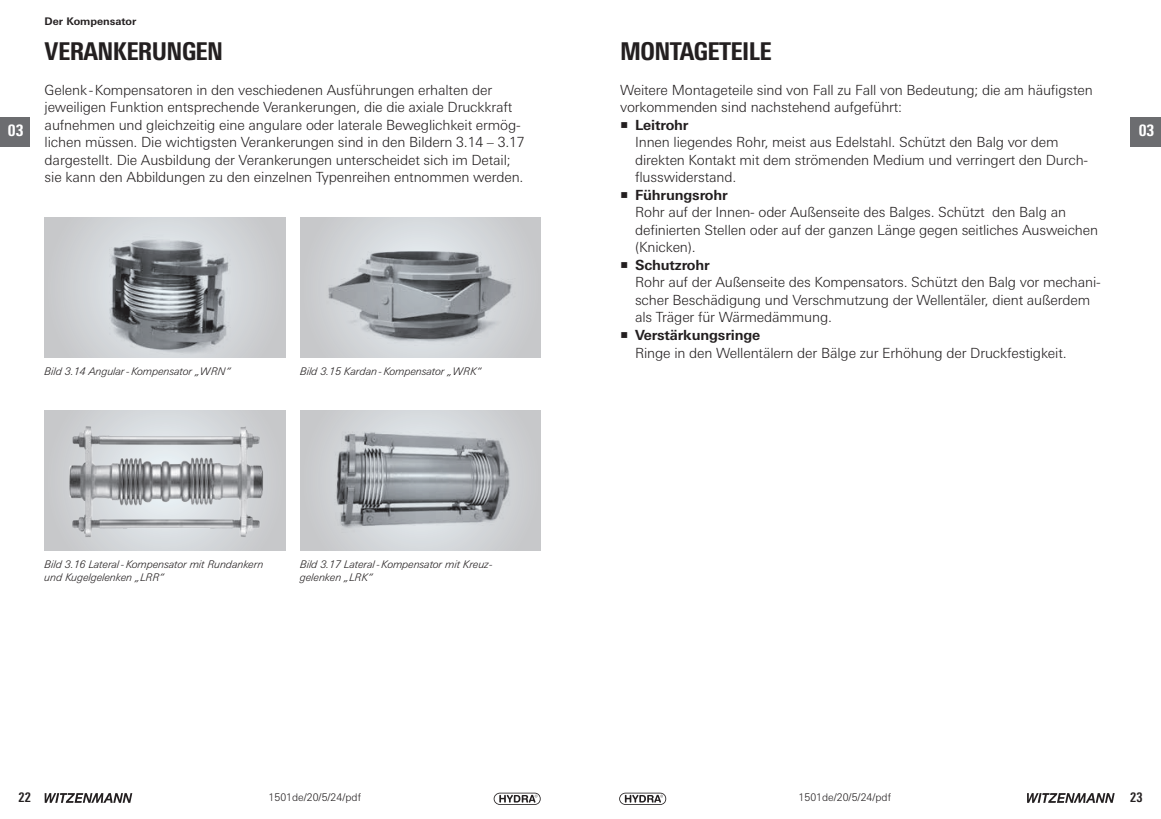
<style>
.page{position:relative;width:1161px;height:819px;background:#fff}
.page>*{position:absolute;margin:0;border:0;box-sizing:border-box;transform-origin:0 0}
.t1{font:800 condensed 24.5px "Univers Next Pro";letter-spacing:-.025em;color:#231f20}
.t2{font:800 condensed 15.75px "Univers Next Pro";color:#fff}
.t3{font:300 14px/17.5px "Univers Next Pro";letter-spacing:-.01em;color:#231f20}
.t4{font:700 14px "Univers Next Pro";letter-spacing:-.01em;color:#231f20}
.t5{font:700 condensed 13.12px "Univers Next Pro";color:#231f20}
.t6{font:italic 300 10.5px/13.1px "Univers Next Pro";color:#231f20}
.t7{font:300 10.5px "Univers Next Pro";color:#231f20}
.t8{font:700 10.5px "Univers Next Pro";color:#231f20}
</style>
<div class="page">
<div style="left:1130px;top:117px;width:31px;height:29px;background:#6c6d70"></div>
<div style="left:0;top:117px;width:30px;height:29px;background:#6c6d70"></div>
<svg style="left:45px;top:793px;width:87px;height:9px"></svg>
<svg style="left:1027px;top:793px;width:87px;height:9px"></svg>
<svg style="left:494px;top:792px;width:47px;height:12px"></svg>
<svg style="left:619px;top:792px;width:47px;height:12px"></svg>
<div style="left:45px;top:217px;width:240px;height:140px;background:#d0d3d6"></div>
<div style="left:45px;top:410px;width:240px;height:140px;background:#c8c9cb"></div>
<div style="left:300px;top:217px;width:241px;height:140px;background:linear-gradient(to right,#d0d3d6,#d0d3d6)"></div>
<div style="left:300px;top:410px;width:241px;height:140px;background:linear-gradient(to right,#d0d2d5,#d0d3d5)"></div>
<div style="left:27px;top:229px;width:277px;height:127px;background:#fff"></div>
<img style="left:44px;top:229px;width:242px;height:127px">
<img style="left:316px;top:233px;width:211px;height:124px">
<img style="left:322px;top:420px;width:199px;height:120px">
<img style="left:70px;top:414px;width:201px;height:137px">
<p class="t8" style="left:45px;top:15px;width:93px">Der Kompensator</p>
<h1 class="t1" style="left:45px;top:36px;width:180px">VERANKERUNGEN</h1>
<h1 class="t1" style="left:620px;top:36px;width:153px">MONTAGETEILE</h1>
<p class="t3" style="left:45px;top:81px;width:481px">Gelenk - Kompensatoren in den veschiedenen Ausführungen erhalten der jeweiligen Funktion entsprechende Verankerungen, die die axiale Druckkraft aufnehmen und gleichzeitig eine angulare oder laterale Beweglichkeit ermög&shy;lichen müssen. Die wichtigsten Verankerungen sind in den Bildern 3.14 – 3.17 dargestellt. Die Ausbildung der Verankerungen unterscheidet sich im Detail; sie kann den Abbildungen zu den einzelnen Typenreihen entnommen werden.</p>
<p class="t3" style="left:620px;top:81px;width:474px">Weitere Montageteile sind von Fall zu Fall von Bedeutung; die am häufigsten vorkommenden sind nachstehend aufgeführt:</p>
<p class="t4" style="left:635px;top:116px;width:55px">Leitrohr</p>
<p class="t3" style="left:635px;top:134px;width:455px">Innen liegendes Rohr, meist aus Edelstahl. Schützt den Balg vor dem direkten Kontakt mit dem strömenden Medium und verringert den Durch&shy;flusswiderstand.</p>
<p class="t4" style="left:635px;top:186px;width:94px">Führungsrohr</p>
<p class="t3" style="left:635px;top:204px;width:464px">Rohr auf der Innen- oder Außenseite des Balges. Schützt den Balg an definierten Stellen oder auf der ganzen Länge gegen seitliches Ausweichen (Knicken).</p>
<p class="t4" style="left:635px;top:256px;width:76px">Schutzrohr</p>
<p class="t3" style="left:635px;top:274px;width:467px">Rohr auf der Außenseite des Kompensators. Schützt den Balg vor mechani&shy;scher Beschädigung und Verschmutzung der Wellentäler, dient außerdem als Träger für Wärmedämmung.</p>
<p class="t4" style="left:635px;top:326px;width:127px">Verstärkungsringe</p>
<p class="t3" style="left:635px;top:344px;width:433px">Ringe in den Wellentälern der Bälge zur Erhöhung der Druckfestigkeit.</p>
<p class="t2" style="left:8px;top:121px;width:17px">03</p>
<p class="t2" style="left:1138px;top:121px;width:17px">03</p>
<p class="t6" style="left:45px;top:364px;width:188px">Bild 3.14 Angular-Kompensator „WRN“</p>
<p class="t6" style="left:300px;top:364px;width:183px">Bild 3.15 Kardan-Kompensator „WRK“</p>
<p class="t6" style="left:45px;top:557px;width:220px">Bild 3.16 Lateral-Kompensator mit Rundankern und Kugelgelenken „LRR“</p>
<p class="t6" style="left:300px;top:557px;width:194px">Bild 3.17 Lateral-Kompensator mit Kreuz&shy;gelenken „LRK“</p>
<p class="t5" style="left:19px;top:789px;width:14px">22</p>
<p class="t7" style="left:269px;top:791px;width:94px">1501de/20/5/24/pdf</p>
<p class="t7" style="left:798px;top:791px;width:94px">1501de/20/5/24/pdf</p>
<p class="t5" style="left:1130px;top:790px;width:14px">23</p>
</div>
